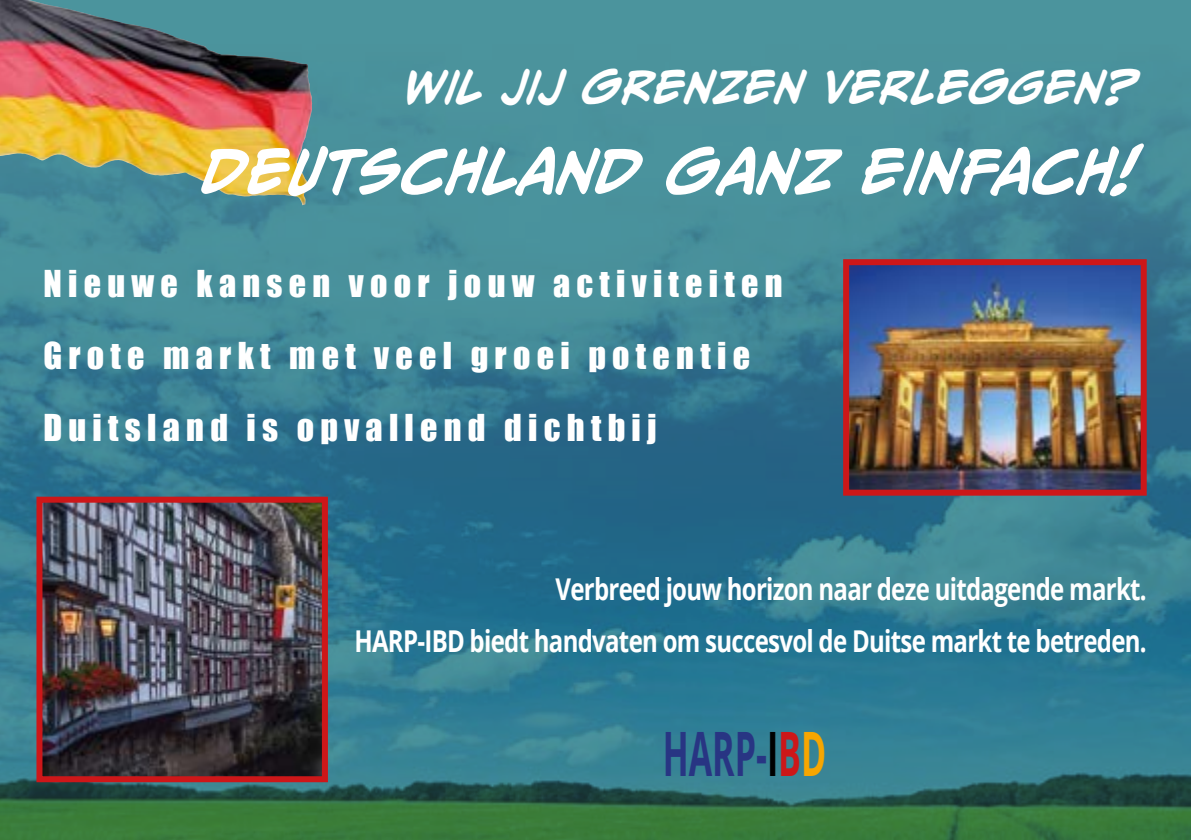
<style>
.page{position:relative;width:1191px;height:840px;background:#fff}
.page>*{position:absolute;margin:0;border:0;box-sizing:border-box;transform-origin:0 0}
.t1{font:700 61.2px "Open Sans";color:#283583;scale:.56 1}
.t2{font:italic 700 54px "CC Meanwhile";color:#fff}
.t3{font:italic 700 40px "CC Meanwhile";color:#fff}
.t4{font:34px/72px "Impact";letter-spacing:.185em;color:#fff}
.t5{font:700 30px/52px "Open Sans";letter-spacing:-.03em;color:#fff;text-align:right;scale:.8 1}
.s1{color:#000}
.s2{color:#cd1719}
.s3{color:#f7a600}
</style>
<div class="page">
<img style="left:0;top:0;width:1191px;height:839px">
<img style="left:0;top:0;width:312px;height:205px">
<img style="left:43px;top:503px;width:278px;height:271px">
<div style="left:36px;top:496px;width:292px;height:285px;border:6px solid #cd1719"></div>
<img style="left:850px;top:266px;width:289px;height:222px">
<div style="left:843px;top:259px;width:303px;height:236px;border:6px solid #cd1719"></div>
<h3 class="t3" style="left:404px;top:54px;width:732px">WIL JIJ GRENZEN VERLEGGEN?</h3>
<h2 class="t2" style="left:203px;top:126px;width:933px">DEUTSCHLAND GANZ EINFACH!</h2>
<p class="t4" style="left:43px;top:246px;width:740px">Nieuwe kansen voor jouw activiteiten<br>Grote markt met veel groei potentie<br>Duitsland is opvallend dichtbij</p>
<p class="t5" style="left:354px;top:561px;width:991px">Verbreed jouw horizon naar deze uitdagende markt.<br>HARP-IBD biedt handvaten om succesvol de Duitse markt te betreden.</p>
<h1 class="t1" style="left:663px;top:710px;width:293px">HARP-<span class="s1">I</span><span class="s2">B</span><span class="s3">D</span></h1>
</div>
